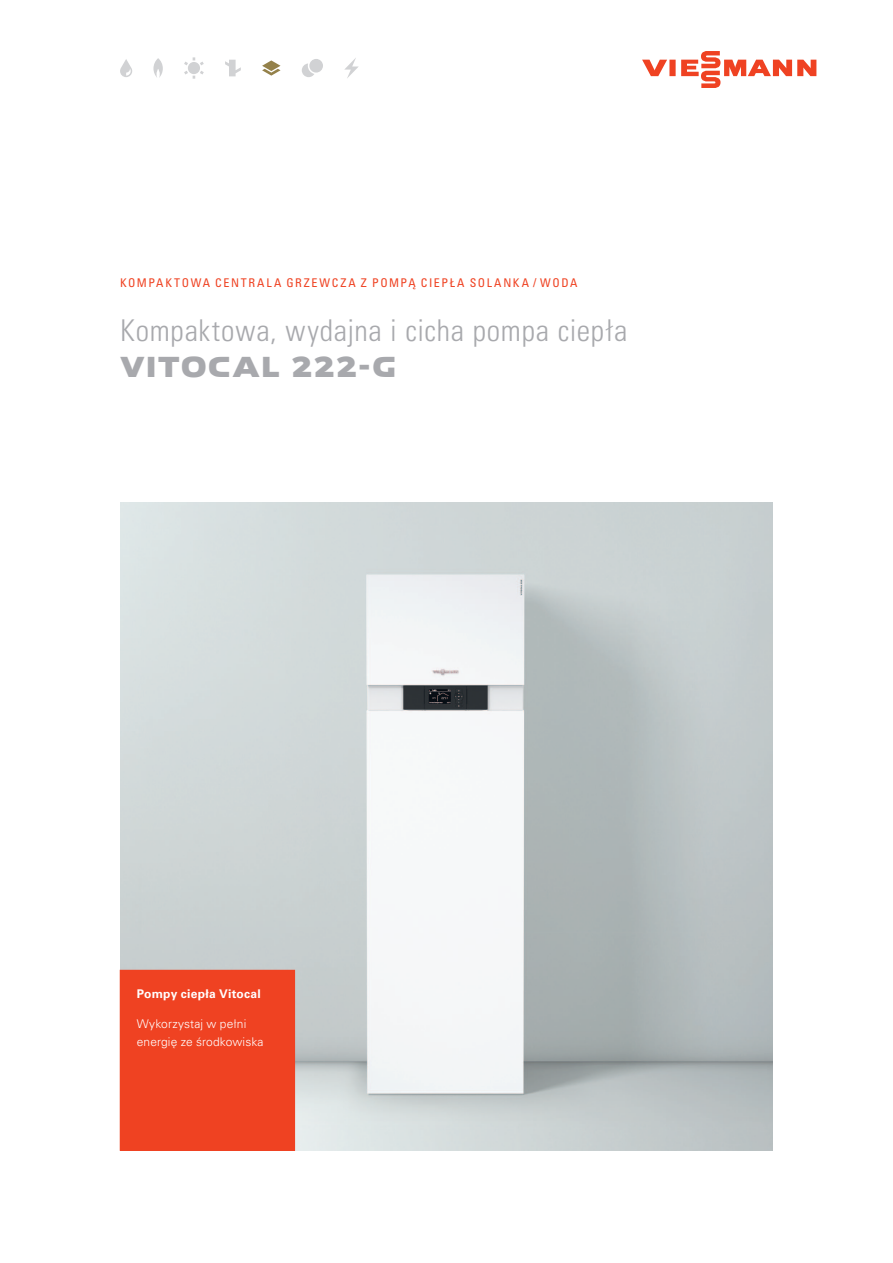
<style>
.page{position:relative;width:893px;height:1263px;background:#fff}
.page>*{position:absolute;margin:0;border:0;box-sizing:border-box;transform-origin:0 0}
.Titel{font:30px "Univers LTCYR 47 Light Cond";letter-spacing:.025em;color:#a8a9ad}
.Titel_Viessmann_Schr{font:30px "Viessmann";letter-spacing:.02em;color:#a8a9ad}
.Topic{font:condensed 12px "Univers LTCYR 57";letter-spacing:.135em;color:#ef4222}
.Copy___Univers_Light{font:300 12px/18px "Univers LTCYR 45";letter-spacing:.01em;color:#fff}
.Infobox_Headline{font:700 12px "Univers LTCYR 65";letter-spacing:.025em;color:#fff}
</style>
<div class="page">
<svg style="left:642px;top:51px;width:174px;height:37px"></svg>
<svg style="left:302px;top:59px;width:21px;height:18px"></svg>
<svg style="left:344px;top:58px;width:15px;height:20px"></svg>
<svg style="left:184px;top:57px;width:20px;height:22px"></svg>
<svg style="left:225px;top:60px;width:16px;height:16px"></svg>
<svg style="left:262px;top:60px;width:19px;height:16px"></svg>
<svg style="left:153px;top:58px;width:10px;height:20px"></svg>
<svg style="left:120px;top:59px;width:12px;height:18px"></svg>
<img style="left:120px;top:503px;width:653px;height:648px">
<div style="left:120px;top:970px;width:175px;height:180px;background:#ef4222"></div>
<div style="left:120px;top:970px;width:175px;height:181px;border:1px solid #ef4222"></div>
<p class="Topic" style="left:120px;top:275px;width:459px">KOMPAKTOWA CENTRALA GRZEWCZA Z POMPĄ CIEPŁA SOLANKA / WODA</p>
<p class="Titel" style="left:120px;top:310px;width:509px">Kompaktowa, wydajna i cicha pompa ciepła</p>
<p class="Titel_Viessmann_Schr" style="left:120px;top:346px;width:278px">VITOCAL 222-G</p>
<p class="Infobox_Headline" style="left:137px;top:985px;width:125px">Pompy ciepła Vitocal</p>
<p class="Copy___Univers_Light" style="left:137px;top:1014px;width:128px">Wykorzystaj w pełni energię ze środkowiska</p>
</div>
